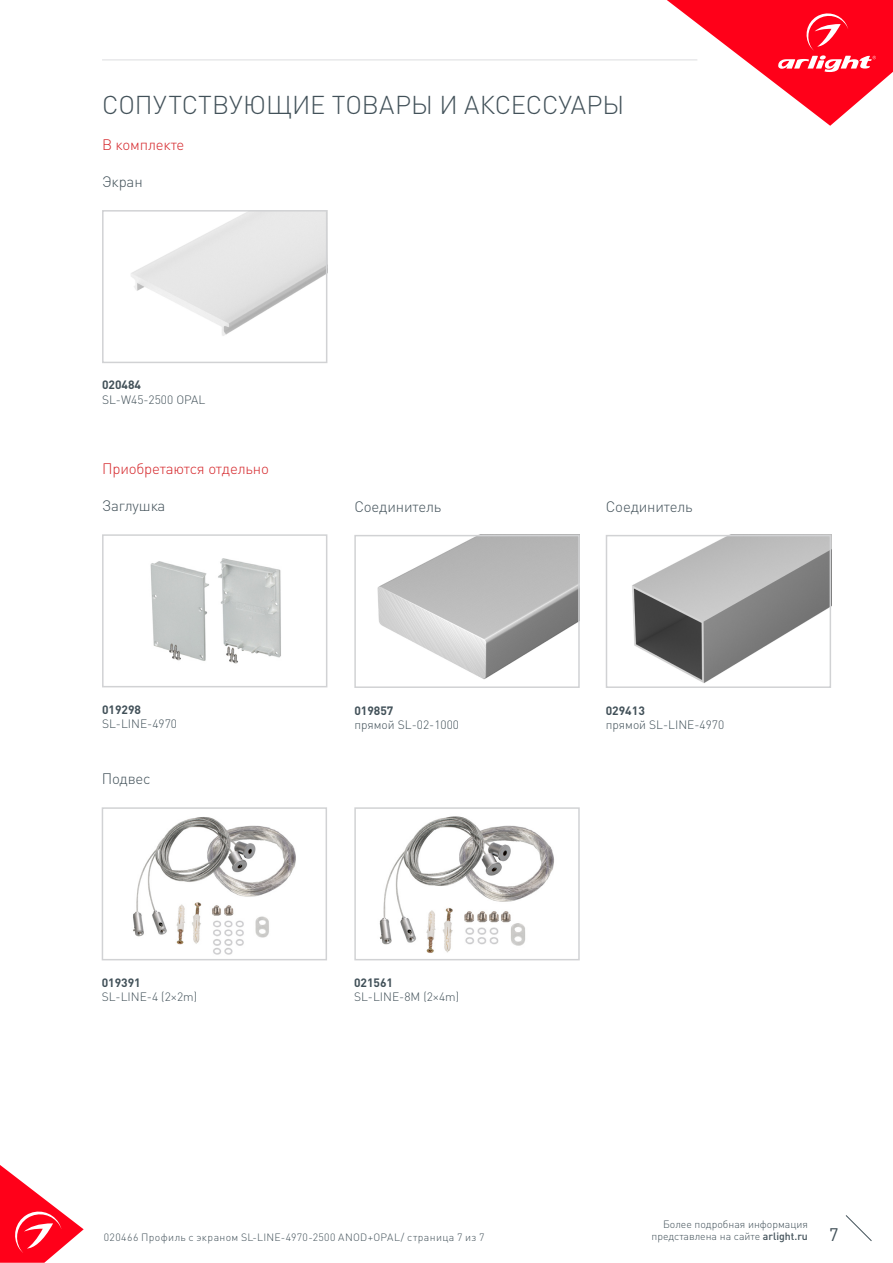
<style>
.page{position:relative;width:893px;height:1263px;background:#fff}
.page>*{position:absolute;margin:0;border:0;box-sizing:border-box;transform-origin:0 0}
.t1{font:300 25.5px "DIN Pro";color:#425159}
.t2{font:18px "DIN Pro";color:#425159}
.t3{font:300 15px "DIN Pro";letter-spacing:-.01em;color:#425159}
.t4{font:300 15px "DIN Pro";letter-spacing:-.01em;color:#d5262a}
.t5{font:300 12px "DIN Pro";color:#425159}
.t6{font:700 12px "DIN Pro";color:#425159}
.t7{font:300 10.5px "DIN Pro";letter-spacing:.035em;color:#425159}
.t8{font:300 10.5px "DIN Pro";letter-spacing:.01em;color:#425159}
.s1{font-weight:500}
</style>
<div class="page">
<svg style="left:0;top:1165px;width:84px;height:98px"></svg>
<svg style="left:845px;top:1215px;width:27px;height:26px"></svg>
<svg style="left:667px;top:0;width:226px;height:126px"></svg>
<hr style="left:102px;top:60px;width:595px;height:1px;background:#dcdddf">
<img style="left:379px;top:816px;width:175px;height:137px">
<div style="left:354px;top:807px;width:226px;height:153px;border:2px solid #d1d2d4"></div>
<img style="left:133px;top:817px;width:163px;height:138px">
<div style="left:102px;top:807px;width:225px;height:153px;border:2px solid #d1d2d4"></div>
<img style="left:377px;top:538px;width:200px;height:141px">
<div style="left:354px;top:535px;width:226px;height:153px;border:2px solid #d1d2d4"></div>
<img style="left:632px;top:538px;width:196px;height:145px">
<div style="left:606px;top:535px;width:225px;height:153px;border:2px solid #d1d2d4"></div>
<img style="left:131px;top:213px;width:193px;height:123px">
<div style="left:102px;top:210px;width:225px;height:153px;border:2px solid #d1d2d4"></div>
<img style="left:150px;top:558px;width:131px;height:106px">
<div style="left:102px;top:534px;width:225px;height:153px;border:2px solid #d1d2d4"></div>
<p class="t1" style="left:102px;top:87px;width:524px">СОПУТСТВУЮЩИЕ ТОВАРЫ И АКСЕССУАРЫ</p>
<p class="t4" style="left:102px;top:134px;width:84px">В комплекте</p>
<p class="t3" style="left:102px;top:171px;width:42px">Экран</p>
<p class="t6" style="left:102px;top:377px;width:41px">020484</p>
<p class="t5" style="left:102px;top:391px;width:105px">SL-W45-2500 OPAL</p>
<p class="t4" style="left:102px;top:458px;width:168px">Приобретаются отдельно</p>
<p class="t3" style="left:102px;top:496px;width:65px">Заглушка</p>
<p class="t6" style="left:102px;top:701px;width:41px">019298</p>
<p class="t5" style="left:102px;top:715px;width:76px">SL-LINE-4970</p>
<p class="t3" style="left:102px;top:769px;width:51px">Подвес</p>
<p class="t6" style="left:102px;top:974px;width:41px">019391</p>
<p class="t5" style="left:102px;top:988px;width:97px">SL-LINE-4 (2×2m)</p>
<p class="t3" style="left:354px;top:497px;width:89px">Соединитель</p>
<p class="t3" style="left:606px;top:497px;width:89px">Соединитель</p>
<p class="t6" style="left:354px;top:702px;width:41px">019857</p>
<p class="t5" style="left:354px;top:716px;width:106px">прямой SL-02-1000</p>
<p class="t6" style="left:354px;top:974px;width:41px">021561</p>
<p class="t5" style="left:354px;top:988px;width:107px">SL-LINE-8M (2×4m)</p>
<p class="t6" style="left:606px;top:702px;width:41px">029413</p>
<p class="t5" style="left:606px;top:716px;width:120px">прямой SL-LINE-4970</p>
<p class="t8" style="left:663px;top:1216px;width:146px">Более подробная информация</p>
<p class="t8" style="left:651px;top:1229px;width:158px">представлена на сайте <span class="s1">arlight.ru</span></p>
<p class="t7" style="left:104px;top:1230px;width:382px">020466 Профиль с экраном SL-LINE-4970-2500 ANOD+OPAL/ страница 7 из 7</p>
<h2 class="t2" style="left:829px;top:1222px;width:11px">7</h2>
</div>
